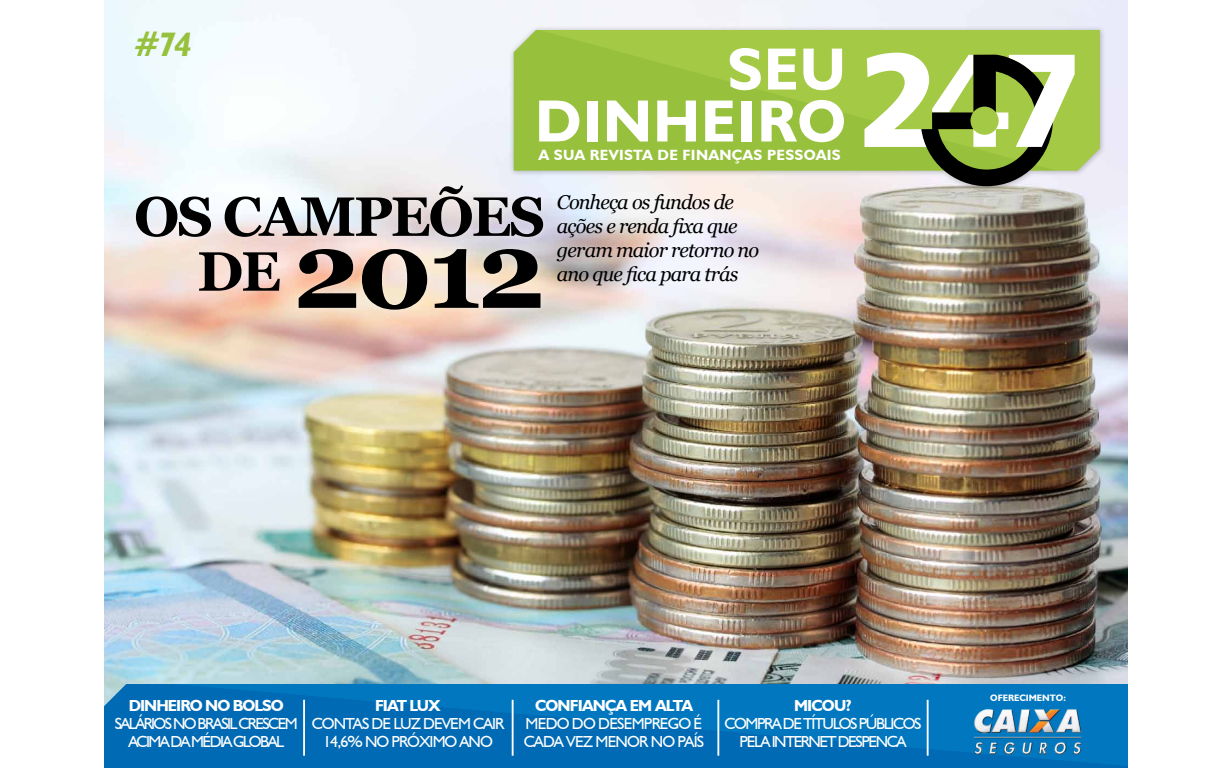
<style>
.page{position:relative;width:1232px;height:768px;background:#fff}
.page>*{position:absolute;margin:0;border:0;box-sizing:border-box;transform-origin:0 0}
.t1{font:700 108.6px "Georgia";color:#000}
.t2{font:700 59.9px/52px "Humanist 521 BT";letter-spacing:.02em;color:#fff;text-align:right}
.t3{font:700 55.3px/54.8px "Georgia";letter-spacing:-.04em;color:#000}
.t4{font:italic 700 34px "Humanist 521 BT";color:#97c03c}
.t5{font:italic 20px/24px "Georgia";letter-spacing:-.04em;color:#000}
.t6{font:16px/18px "Humanist 521 BT";letter-spacing:-.09em;color:#fff;text-align:center}
.t7{font:700 16px "Humanist 521 BT";letter-spacing:-.06em;color:#fff}
.t8{font:16px/18px "Humanist 521 BT";letter-spacing:-.06em;color:#fff;text-align:center}
.t9{font:16px/18px "Humanist 521 BT";letter-spacing:-.05em;color:#fff}
.t10{font:700 14.8px "Humanist 521 BT";letter-spacing:.02em;color:#fff}
.t11{font:700 9.3px "Humanist 521 BT";color:#fff}
</style>
<div class="page">
<img style="left:104px;top:0;width:1024px;height:684px">
<svg style="left:104px;top:684px;width:1024px;height:84px;fill:#006ab4"></svg>
<img style="left:967px;top:705px;width:118px;height:51px">
<hr style="left:512px;top:700px;width:2px;height:56px;background:#fff">
<hr style="left:927px;top:700px;width:2px;height:56px;background:#fff">
<hr style="left:717px;top:700px;width:2px;height:56px;background:#fff">
<hr style="left:303px;top:700px;width:2px;height:56px;background:#fff">
<div style="left:509px;top:25px;width:597px;height:168px;background:#000;opacity:.25"></div>
<svg style="left:514px;top:30px;width:21px;height:141px;fill:#97c03c"></svg>
<svg style="left:535px;top:30px;width:565px;height:141px;fill:#97c03c"></svg>
<svg style="left:864px;top:53px;width:211px;height:133px"></svg>
<div style="left:293px;top:244px;width:254px;height:72px;background:#fff;opacity:.3"></div>
<div style="left:131px;top:182px;width:418px;height:61px;background:#fff;opacity:.3"></div>
<h3 class="t4" style="left:134px;top:23px;width:60px">#74</h3>
<h2 class="t2" style="left:535px;top:42px;width:312px">SEU<br>DINHEIRO</h2>
<p class="t10" style="left:539px;top:145px;width:303px">A SUA REVISTA DE FINANÇAS PESSOAIS</p>
<p class="t5" style="left:557px;top:190px;width:204px">Conheça os fundos de ações e renda fixa que geram maior retorno no</p>
<h3 class="t3" style="left:197px;top:189px;width:349px;text-indent:-63px">OS CAMPEÕES<br>DE</h3>
<h1 class="t1" style="left:293px;top:209px;width:254px">2012</h1>
<p class="t5" style="left:557px;top:262px;width:183px">ano que fica para trás</p>
<p class="t7" style="left:129px;top:695px;width:157px">DINHEIRO NO BOLSO</p>
<p class="t6" style="left:115px;top:714px;width:184px">SALÁRIOS NO BRASIL CRESCEM<br>ACIMA DA MÉDIA GLOBAL</p>
<p class="t7" style="left:375px;top:695px;width:67px">FIAT LUX</p>
<p class="t8" style="left:312px;top:714px;width:194px">CONTAS DE LUZ DEVEM CAIR<br>14,6% NO PRÓXIMO ANO</p>
<p class="t7" style="left:535px;top:695px;width:159px">CONFIANÇA EM ALTA</p>
<p class="t9" style="left:524px;top:714px;width:182px">MEDO DO DESEMPREGO É<br>CADA VEZ MENOR NO PAÍS</p>
<p class="t7" style="left:794px;top:695px;width:59px">MICOU?</p>
<p class="t6" style="left:724px;top:714px;width:199px">COMPRA DE TÍTULOS PÚBLICOS<br>PELA INTERNET DESPENCA</p>
<p class="t11" style="left:990px;top:692px;width:77px">OFERECIMENTO:</p>
</div>
